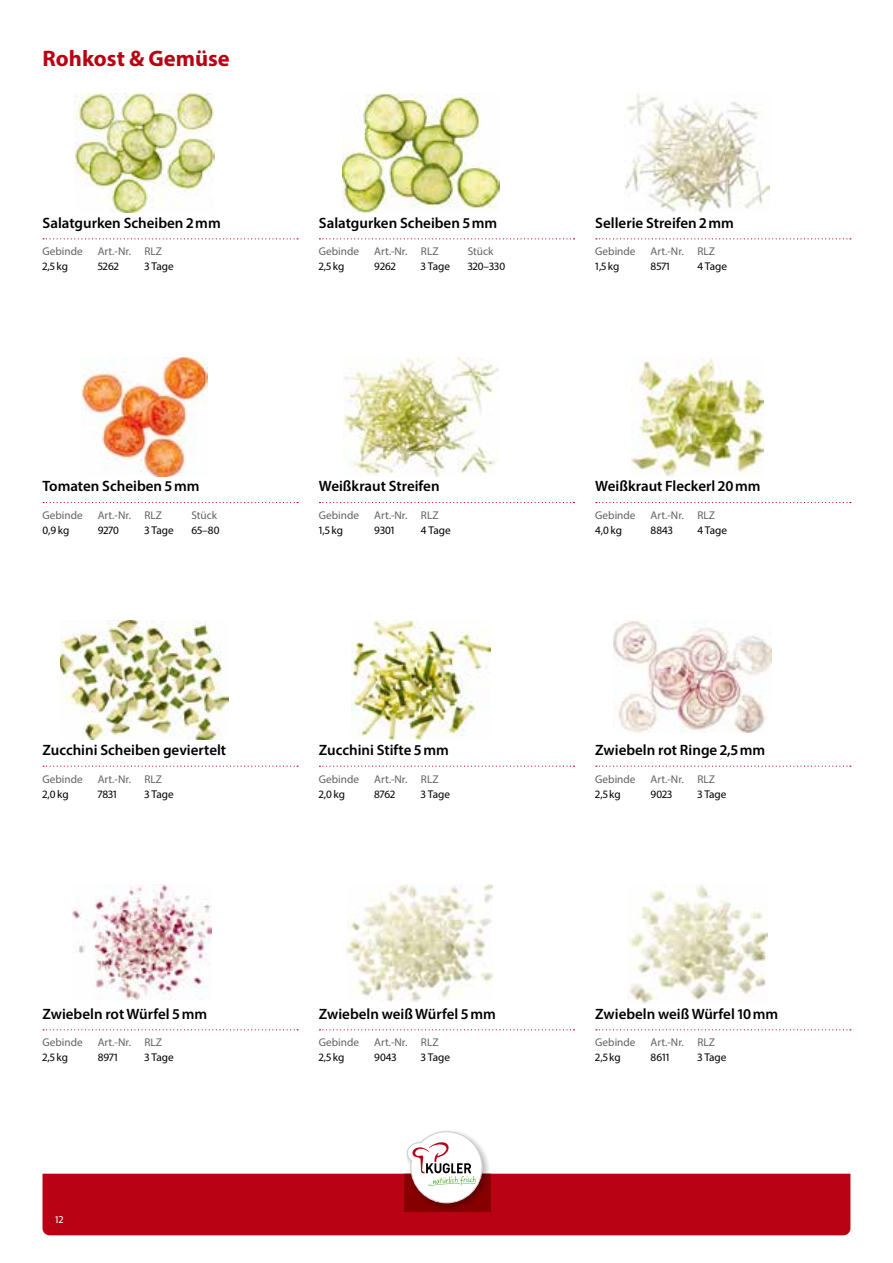
<style>
.page{position:relative;width:893px;height:1263px;background:#fff}
.page>*{position:absolute;margin:0;border:0;box-sizing:border-box;transform-origin:0 0}
.t1{font:700 22.5px "Myriad Pro";color:#b90213}
.t2{font:600 15px "Myriad Pro";color:#000}
.t3{font:11.25px "Myriad Pro";color:#616161}
.t4{font:11.25px "Myriad Pro";color:#000}
.t5{font:10.5px "Myriad Pro";color:#fff}
.s1{color:#000}
</style>
<div class="page">
<svg style="left:43px;top:238px;width:255px;height:1px"></svg>
<img style="left:74px;top:94px;width:141px;height:119px">
<svg style="left:319px;top:238px;width:255px;height:1px"></svg>
<img style="left:342px;top:94px;width:158px;height:119px">
<svg style="left:596px;top:238px;width:255px;height:1px"></svg>
<img style="left:625px;top:94px;width:145px;height:119px">
<svg style="left:43px;top:502px;width:255px;height:1px"></svg>
<img style="left:82px;top:357px;width:125px;height:119px">
<svg style="left:319px;top:502px;width:255px;height:1px"></svg>
<img style="left:343px;top:357px;width:156px;height:119px">
<svg style="left:596px;top:502px;width:255px;height:1px"></svg>
<img style="left:631px;top:357px;width:132px;height:119px">
<svg style="left:43px;top:766px;width:255px;height:1px"></svg>
<img style="left:61px;top:621px;width:168px;height:119px">
<svg style="left:319px;top:766px;width:255px;height:1px"></svg>
<img style="left:351px;top:621px;width:139px;height:119px">
<svg style="left:596px;top:766px;width:255px;height:1px"></svg>
<img style="left:613px;top:621px;width:158px;height:111px">
<svg style="left:43px;top:1029px;width:255px;height:1px"></svg>
<img style="left:73px;top:884px;width:138px;height:115px">
<svg style="left:319px;top:1029px;width:255px;height:1px"></svg>
<img style="left:346px;top:884px;width:147px;height:117px">
<svg style="left:596px;top:1029px;width:255px;height:1px"></svg>
<img style="left:627px;top:884px;width:140px;height:119px">
<div style="left:43px;top:1174px;width:807px;height:61px;background:#b90213"></div>
<svg style="left:405px;top:1149px;width:85px;height:62px"></svg>
<svg style="left:407px;top:1131px;width:75px;height:72px"></svg>
<h1 class="t1" style="left:43px;top:44px;width:189px">Rohkost &amp; Gemüse</h1>
<p class="t2" style="left:43px;top:213px;width:180px">Salatgurken Scheiben 2mm</p>
<p class="t3" style="left:43px;top:245px;width:42px">Gebinde</p>
<p class="t3" style="left:98px;top:245px;width:66px">Art.-Nr. RLZ</p>
<p class="t4" style="left:43px;top:260px;width:27px">2,5 kg</p>
<p class="t4" style="left:98px;top:260px;width:23px">5262</p>
<p class="t4" style="left:145px;top:260px;width:31px">3 Tage</p>
<p class="t2" style="left:43px;top:477px;width:158px">Tomaten Scheiben 5mm</p>
<p class="t3" style="left:43px;top:508px;width:42px">Gebinde</p>
<p class="t3" style="left:98px;top:508px;width:66px">Art.-Nr. RLZ</p>
<p class="t3" style="left:191px;top:508px;width:27px">Stück</p>
<p class="t4" style="left:43px;top:523px;width:28px">0,9kg</p>
<p class="t4" style="left:98px;top:523px;width:23px">9270</p>
<p class="t4" style="left:145px;top:523px;width:31px">3 Tage</p>
<p class="t4" style="left:191px;top:523px;width:30px">65–80</p>
<p class="t2" style="left:43px;top:740px;width:185px">Zucchini Scheiben geviertelt</p>
<p class="t3" style="left:43px;top:772px;width:42px">Gebinde</p>
<p class="t3" style="left:98px;top:772px;width:66px">Art.-Nr. RLZ</p>
<p class="t4" style="left:43px;top:787px;width:28px">2,0kg</p>
<p class="t4" style="left:98px;top:787px;width:21px">7831</p>
<p class="t4" style="left:145px;top:787px;width:31px">3 Tage</p>
<p class="t2" style="left:43px;top:1004px;width:166px">Zwiebeln rot Würfel 5mm</p>
<p class="t3" style="left:43px;top:1036px;width:42px">Gebinde</p>
<p class="t3" style="left:98px;top:1036px;width:66px">Art.-Nr. RLZ</p>
<p class="t4" style="left:43px;top:1051px;width:27px">2,5 kg</p>
<p class="t4" style="left:98px;top:1051px;width:21px">8971</p>
<p class="t4" style="left:145px;top:1051px;width:31px">3 Tage</p>
<p class="t5" style="left:55px;top:1212px;width:12px"><span class="s1">2</span>1 2</p>
<p class="t2" style="left:319px;top:213px;width:180px">Salatgurken Scheiben 5mm</p>
<p class="t3" style="left:319px;top:245px;width:42px">Gebinde</p>
<p class="t3" style="left:374px;top:245px;width:66px">Art.-Nr. RLZ</p>
<p class="t3" style="left:468px;top:245px;width:27px">Stück</p>
<p class="t4" style="left:319px;top:260px;width:27px">2,5 kg</p>
<p class="t4" style="left:374px;top:260px;width:23px">9262</p>
<p class="t4" style="left:421px;top:260px;width:31px">3 Tage</p>
<p class="t4" style="left:468px;top:260px;width:39px">320–330</p>
<p class="t2" style="left:319px;top:477px;width:122px">Weißkraut Streifen</p>
<p class="t3" style="left:319px;top:508px;width:42px">Gebinde</p>
<p class="t3" style="left:374px;top:508px;width:66px">Art.-Nr. RLZ</p>
<p class="t4" style="left:319px;top:523px;width:26px">1,5 kg</p>
<p class="t4" style="left:374px;top:523px;width:22px">9301</p>
<p class="t4" style="left:421px;top:523px;width:31px">4 Tage</p>
<p class="t2" style="left:319px;top:740px;width:131px">Zucchini Stifte 5mm</p>
<p class="t3" style="left:319px;top:772px;width:42px">Gebinde</p>
<p class="t3" style="left:374px;top:772px;width:66px">Art.-Nr. RLZ</p>
<p class="t4" style="left:319px;top:787px;width:28px">2,0kg</p>
<p class="t4" style="left:374px;top:787px;width:23px">8762</p>
<p class="t4" style="left:421px;top:787px;width:31px">3 Tage</p>
<p class="t2" style="left:319px;top:1004px;width:178px">Zwiebeln weiß Würfel 5mm</p>
<p class="t3" style="left:319px;top:1036px;width:42px">Gebinde</p>
<p class="t3" style="left:374px;top:1036px;width:66px">Art.-Nr. RLZ</p>
<p class="t4" style="left:319px;top:1051px;width:27px">2,5 kg</p>
<p class="t4" style="left:374px;top:1051px;width:24px">9043</p>
<p class="t4" style="left:421px;top:1051px;width:31px">3 Tage</p>
<p class="t2" style="left:595px;top:213px;width:140px">Sellerie Streifen 2mm</p>
<p class="t3" style="left:595px;top:245px;width:42px">Gebinde</p>
<p class="t3" style="left:651px;top:245px;width:66px">Art.-Nr. RLZ</p>
<p class="t4" style="left:595px;top:260px;width:26px">1,5 kg</p>
<p class="t4" style="left:651px;top:260px;width:21px">8571</p>
<p class="t4" style="left:697px;top:260px;width:31px">4 Tage</p>
<p class="t2" style="left:595px;top:477px;width:167px">Weißkraut Fleckerl 20mm</p>
<p class="t3" style="left:595px;top:508px;width:42px">Gebinde</p>
<p class="t3" style="left:651px;top:508px;width:66px">Art.-Nr. RLZ</p>
<p class="t4" style="left:595px;top:523px;width:28px">4,0kg</p>
<p class="t4" style="left:651px;top:523px;width:24px">8843</p>
<p class="t4" style="left:697px;top:523px;width:31px">4 Tage</p>
<p class="t2" style="left:595px;top:740px;width:172px">Zwiebeln rot Ringe 2,5mm</p>
<p class="t3" style="left:595px;top:772px;width:42px">Gebinde</p>
<p class="t3" style="left:651px;top:772px;width:66px">Art.-Nr. RLZ</p>
<p class="t4" style="left:595px;top:787px;width:27px">2,5 kg</p>
<p class="t4" style="left:651px;top:787px;width:23px">9023</p>
<p class="t4" style="left:697px;top:787px;width:31px">3 Tage</p>
<p class="t2" style="left:595px;top:1004px;width:185px">Zwiebeln weiß Würfel 10mm</p>
<p class="t3" style="left:595px;top:1036px;width:42px">Gebinde</p>
<p class="t3" style="left:651px;top:1036px;width:66px">Art.-Nr. RLZ</p>
<p class="t4" style="left:595px;top:1051px;width:27px">2,5 kg</p>
<p class="t4" style="left:651px;top:1051px;width:20px">8611</p>
<p class="t4" style="left:697px;top:1051px;width:31px">3 Tage</p>
</div>
